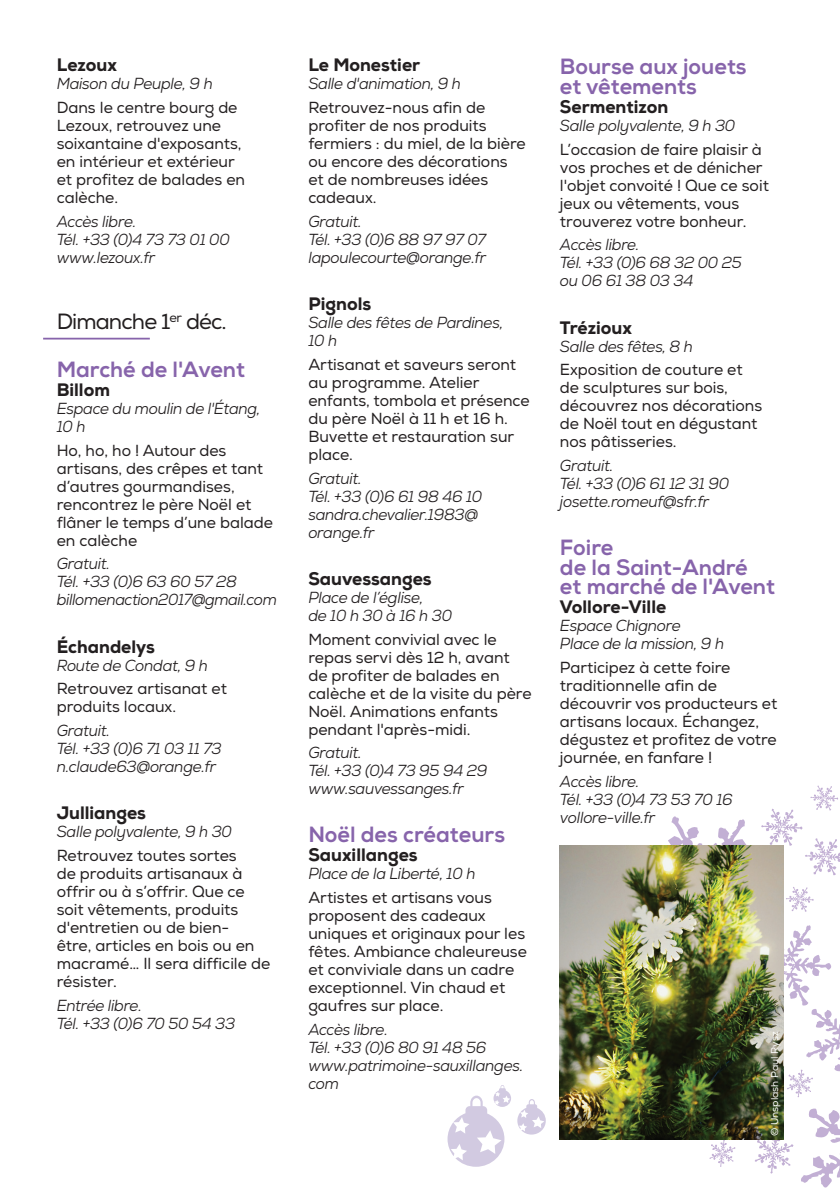
<style>
.page{position:relative;width:840px;height:1191px;background:#fff}
.page>*{position:absolute;margin:0;border:0;box-sizing:border-box;transform-origin:0 0}
.t1{font:800 22px/19.6px "Nexa";color:#8764ab}
.t2{font:800 18px "Nexa";color:#231f20}
.t3{font:16px/18px "Nexa";color:#231f20}
.t4{font:italic 16px/18px "Nexa";letter-spacing:-.02em;color:#231f20;scale:.96 1}
.t5{font:10px "Nexa";color:#fff}
.s1{font-weight:400;color:#231f20}
</style>
<div class="page">
<svg style="left:517px;top:1099px;width:28px;height:35px"></svg>
<svg style="left:447px;top:1085px;width:64px;height:81px"></svg>
<svg style="left:668px;top:785px;width:171px;height:403px"></svg>
<img style="left:559px;top:845px;width:223px;height:295px">
<hr style="left:43px;top:338px;width:107px;height:1px;background:#8764ab">
<p class="t2" style="left:57px;top:54px;width:62px">Lezoux</p>
<p class="t4" style="left:57px;top:75px;width:164px">Maison du Peuple, 9 h</p>
<p class="t3" style="left:57px;top:99px;width:190px">Dans le centre bourg de<br>Lezoux, retrouvez une soixantaine d'exposants, en intérieur et extérieur et profitez de balades en calèche.</p>
<p class="t4" style="left:57px;top:212px;width:182px">Accès libre.<br>Tél. +33 (0)4 73 73 01 00 www.lezoux.fr</p>
<h1 class="t1" style="left:57px;top:297px;width:190px;line-height:48px"><span class="s1">Dimanche 1</span><sup>er</sup> <span class="s1">déc.<br></span>Marché de l'Avent</h1>
<p class="t2" style="left:57px;top:378px;width:55px">Billom</p>
<p class="t4" style="left:57px;top:399px;width:214px">Espace du moulin de l'Étang,<br>10 h</p>
<p class="t3" style="left:57px;top:441px;width:218px">Ho, ho, ho ! Autour des artisans, des crêpes et tant d’autres gourmandises, rencontrez le père Noël et flâner le temps d’une balade en calèche</p>
<p class="t4" style="left:57px;top:555px;width:231px">Gratuit.<br>Tél. +33 (0)6 63 60 57 28 billomenaction2017@gmail.com</p>
<p class="t2" style="left:57px;top:635px;width:100px">Échandelys</p>
<p class="t4" style="left:57px;top:656px;width:159px">Route de Condat, 9 h</p>
<p class="t3" style="left:57px;top:680px;width:172px">Retrouvez artisanat et produits locaux.</p>
<p class="t4" style="left:57px;top:721px;width:173px">Gratuit.<br>Tél. +33 (0)6 71 03 11 73 n.claude63@orange.fr</p>
<p class="t2" style="left:57px;top:801px;width:91px">Jullianges</p>
<p class="t4" style="left:57px;top:823px;width:184px">Salle polyvalente, 9 h 30</p>
<p class="t3" style="left:57px;top:847px;width:215px">Retrouvez toutes sortes<br>de produits artisanaux à offrir ou à s’offrir. Que ce soit vêtements, produits d'entretien ou de bien-<br>être, articles en bois ou en macramé… Il sera difficile de résister.</p>
<p class="t4" style="left:57px;top:996px;width:187px">Entrée libre.<br>Tél. +33 (0)6 70 50 54 33</p>
<p class="t2" style="left:308px;top:54px;width:113px">Le Monestier</p>
<p class="t4" style="left:308px;top:75px;width:160px">Salle d'animation, 9 h</p>
<p class="t3" style="left:308px;top:99px;width:219px">Retrouvez-nous afin de profiter de nos produits fermiers : du miel, de la bière ou encore des décorations et de nombreuses idées cadeaux.</p>
<p class="t4" style="left:308px;top:212px;width:186px">Gratuit.<br>Tél. +33 (0)6 88 97 97 07 lapoulecourte@orange.fr</p>
<p class="t2" style="left:308px;top:292px;width:64px">Pignols</p>
<p class="t4" style="left:308px;top:314px;width:204px">Salle des fêtes de Pardines,<br>10 h</p>
<p class="t3" style="left:308px;top:355px;width:223px">Artisanat et saveurs seront au programme. Atelier enfants, tombola et présence du père Noël à 11 h et 16 h.<br>Buvette et restauration sur place.</p>
<p class="t4" style="left:308px;top:469px;width:183px">Gratuit.<br>Tél. +33 (0)6 61 98 46 10 sandra.chevalier.1983@ orange.fr</p>
<p class="t2" style="left:308px;top:567px;width:125px">Sauvessanges</p>
<p class="t4" style="left:308px;top:588px;width:151px">Place de l’église,<br>de 10 h 30 à 16 h 30</p>
<p class="t3" style="left:308px;top:630px;width:225px">Moment convivial avec le repas servi dès 12 h, avant de profiter de balades en calèche et de la visite du père<br>Noël. Animations enfants pendant l'après-midi.</p>
<p class="t4" style="left:308px;top:744px;width:188px">Gratuit.<br>Tél. +33 (0)4 73 95 94 29 www.sauvessanges.fr</p>
<h1 class="t1" style="left:308px;top:825px;width:198px">Noël des créateurs</h1>
<p class="t2" style="left:308px;top:843px;width:111px">Sauxillanges</p>
<p class="t4" style="left:308px;top:864px;width:175px">Place de la Liberté, 10 h</p>
<p class="t3" style="left:308px;top:888px;width:220px">Artistes et artisans vous proposent des cadeaux uniques et originaux pour les fêtes. Ambiance chaleureuse et conviviale dans un cadre exceptionnel. Vin chaud et gaufres sur place.</p>
<p class="t4" style="left:308px;top:1020px;width:225px">Accès libre.<br>Tél. +33 (0)6 80 91 48 56 www.patrimoine-sauxillanges. com</p>
<h1 class="t1" style="left:559px;top:57px;width:188px">Bourse aux jouets et vêtements</h1>
<p class="t2" style="left:559px;top:95px;width:110px">Sermentizon</p>
<p class="t4" style="left:559px;top:116px;width:184px">Salle polyvalente, 9 h 30</p>
<p class="t3" style="left:559px;top:140px;width:210px">L’occasion de faire plaisir à vos proches et de dénicher l'objet convoité ! Que ce soit jeux ou vêtements, vous trouverez votre bonheur.</p>
<p class="t4" style="left:559px;top:236px;width:191px">Accès libre.<br>Tél. +33 (0)6 68 32 00 25 ou 06 61 38 03 34</p>
<p class="t2" style="left:559px;top:316px;width:73px">Trézioux</p>
<p class="t4" style="left:559px;top:337px;width:140px">Salle des fêtes, 8 h</p>
<p class="t3" style="left:559px;top:361px;width:204px">Exposition de couture et de sculptures sur bois, découvrez nos décorations de Noël tout en dégustant nos pâtisseries.</p>
<p class="t4" style="left:559px;top:456px;width:178px">Gratuit.<br>Tél. +33 (0)6 61 12 31 90 josette.romeuf@sfr.fr</p>
<h1 class="t1" style="left:559px;top:538px;width:216px">Foire<br>de la Saint-André<br>et marché de l'Avent</h1>
<p class="t2" style="left:559px;top:595px;width:108px">Vollore-Ville</p>
<p class="t4" style="left:559px;top:617px;width:172px">Espace Chignore<br>Place de la mission, 9 h</p>
<p class="t3" style="left:559px;top:659px;width:219px">Participez à cette foire traditionnelle afin de découvrir vos producteurs et artisans locaux. Échangez, dégustez et profitez de votre journée, en fanfare !</p>
<p class="t4" style="left:559px;top:772px;width:181px">Accès libre.<br>Tél. +33 (0)4 73 53 70 16 vollore-ville.fr</p>
<p class="t5" style="left:768px;top:1136px;width:106px;rotate:-90deg">© Unsplash Paul Rysz</p>
</div>
